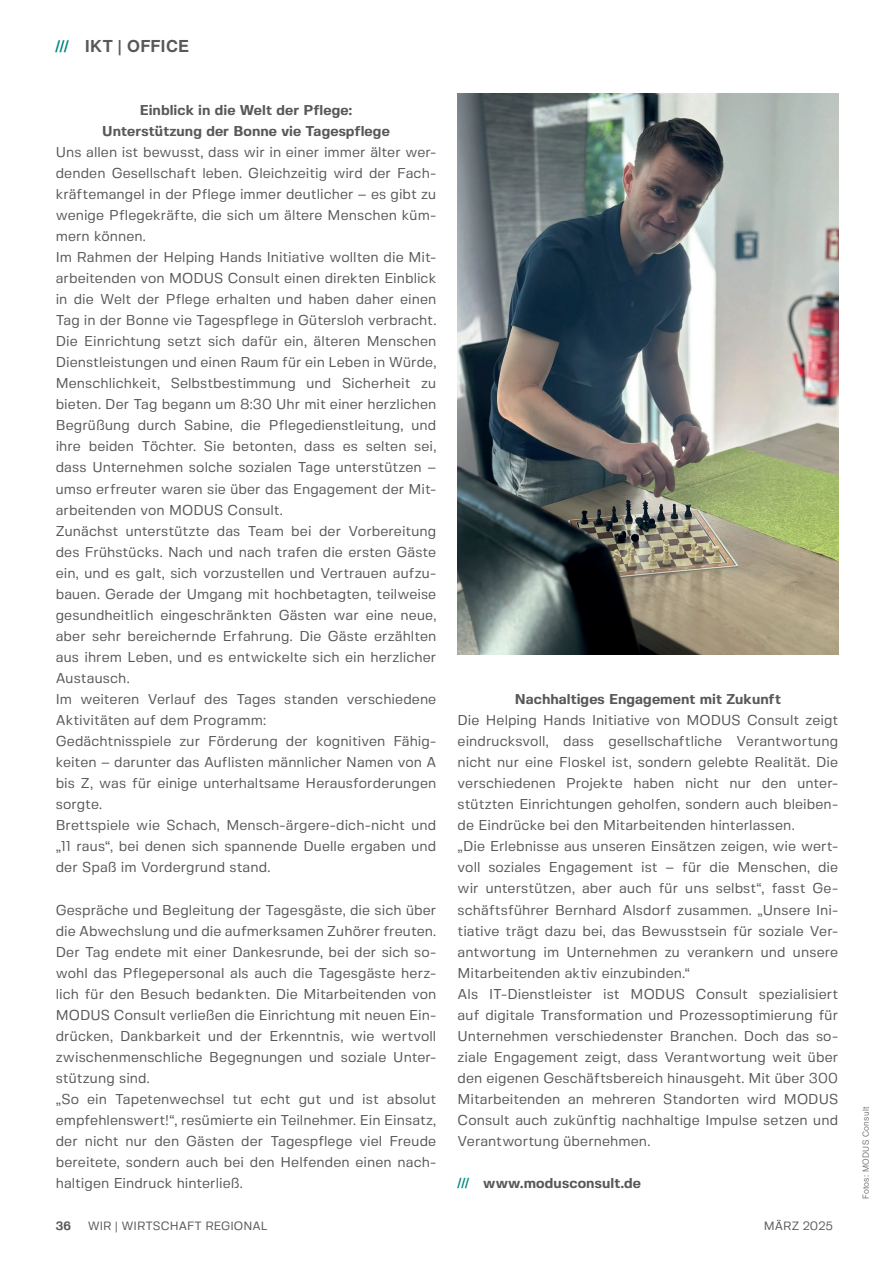
<style>
.page{position:relative;width:893px;height:1263px;background:#fff}
.page>*{position:absolute;margin:0;border:0;box-sizing:border-box;transform-origin:0 0}
.t1{font:700 16.5px "Te X Gyre Heros";letter-spacing:.025em;color:#57585a}
.t2{font:14.25px/21px "Fivo Sans";letter-spacing:.005em;color:#57585a}
.t3{font:700 14.25px/21px "Fivo Sans";letter-spacing:.005em;color:#57585a;text-align:center}
.t4{font:12px "Fivo Sans";color:#57585a}
.t5{font:700 12px "Fivo Sans";color:#57585a}
.t6{font:300 9.15px "Nimbus San";letter-spacing:.03em;color:#57585a}
.s1{color:#008780}
.s2{font-family:"Te X Gyre Heros";color:#008780}
</style>
<div class="page">
<img style="left:458px;top:94px;width:380px;height:561px">
<p class="t1" style="left:55px;top:34px;width:135px"><span class="s1">///</span> IKT | OFFICE</p>
<p class="t3" style="left:102px;top:99px;width:289px">Einblick in die Welt der Pflege:<br>Unterstützung der Bonne vie Tagespflege</p>
<p class="t2" style="left:56px;top:141px;width:382px">Uns allen ist bewusst, dass wir in einer immer älter wer&shy;denden Gesellschaft leben. Gleichzeitig wird der Fach&shy;kräftemangel in der Pflege immer deutlicher – es gibt zu wenige Pflegekräfte, die sich um ältere Menschen küm&shy;mern können.<br>Im Rahmen der Helping Hands Initiative wollten die Mit&shy;arbeitenden von MODUS Consult einen direkten Einblick in die Welt der Pflege erhalten und haben daher einen Tag in der Bonne vie Tagespflege in Gütersloh verbracht.<br>Die Einrichtung setzt sich dafür ein, älteren Menschen Dienstleistungen und einen Raum für ein Leben in Würde, Menschlichkeit, Selbstbestimmung und Sicherheit zu bieten. Der Tag begann um 8:30 Uhr mit einer herzlichen Begrüßung durch Sabine, die Pflegedienstleitung, und ihre beiden Töchter. Sie betonten, dass es selten sei, dass Unternehmen solche sozialen Tage unterstützen – umso erfreuter waren sie über das Engagement der Mit&shy;arbeitenden von MODUS Consult.<br>Zunächst unterstützte das Team bei der Vorbereitung des Frühstücks. Nach und nach trafen die ersten Gäste ein, und es galt, sich vorzustellen und Vertrauen aufzu&shy;bauen. Gerade der Umgang mit hochbetagten, teilweise gesundheitlich eingeschränkten Gästen war eine neue, aber sehr bereichernde Erfahrung. Die Gäste erzählten aus ihrem Leben, und es entwickelte sich ein herzlicher Austausch.<br>Im weiteren Verlauf des Tages standen verschiedene Aktivitäten auf dem Programm:<br>Gedächtnisspiele zur Förderung der kognitiven Fähig&shy;keiten – darunter das Auflisten männlicher Namen von A bis Z, was für einige unterhaltsame Herausforderungen sorgte.<br>Brettspiele wie Schach, Mensch-ärgere-dich-nicht und „11 raus“, bei denen sich spannende Duelle ergaben und der Spaß im Vordergrund stand.</p>
<p class="t2" style="left:56px;top:899px;width:382px">Gespräche und Begleitung der Tagesgäste, die sich über die Abwechslung und die aufmerksamen Zuhörer freuten.<br>Der Tag endete mit einer Dankesrunde, bei der sich so&shy;wohl das Pflegepersonal als auch die Tagesgäste herz&shy;lich für den Besuch bedankten. Die Mitarbeitenden von MODUS Consult verließen die Einrichtung mit neuen Ein&shy;drücken, Dankbarkeit und der Erkenntnis, wie wertvoll zwischenmenschliche Begegnungen und soziale Unter&shy;stützung sind.<br>„So ein Tapetenwechsel tut echt gut und ist absolut empfehlenswert!“, resümierte ein Teilnehmer. Ein Einsatz, der nicht nur den Gästen der Tagespflege viel Freude bereitete, sondern auch bei den Helfenden einen nach&shy;haltigen Eindruck hinterließ.</p>
<p class="t3" style="left:515px;top:688px;width:268px">Nachhaltiges Engagement mit Zukunft</p>
<p class="t2" style="left:458px;top:709px;width:382px">Die Helping Hands Initiative von MODUS Consult zeigt eindrucksvoll, dass gesellschaftliche Verantwortung nicht nur eine Floskel ist, sondern gelebte Realität. Die verschiedenen Projekte haben nicht nur den unter&shy;stützten Einrichtungen geholfen, sondern auch bleiben&shy;de Eindrücke bei den Mitarbeitenden hinterlassen.<br>„Die Erlebnisse aus unseren Einsätzen zeigen, wie wert&shy;voll soziales Engagement ist – für die Menschen, die wir unterstützen, aber auch für uns selbst“, fasst Ge&shy;schäftsführer Bernhard Alsdorf zusammen. „Unsere Ini&shy;tiative trägt dazu bei, das Bewusstsein für soziale Ver&shy;antwortung im Unternehmen zu verankern und unsere Mitarbeitenden aktiv einzubinden.“<br>Als IT-Dienstleister ist MODUS Consult spezialisiert auf digitale Transformation und Prozessoptimierung für Unternehmen verschiedenster Branchen. Doch das so&shy;ziale Engagement zeigt, dass Verantwortung weit über den eigenen Geschäftsbereich hinausgeht. Mit über 300<br>Mitarbeitenden an mehreren Standorten wird MODUS Consult auch zukünftig nachhaltige Impulse setzen und Verantwortung übernehmen.</p>
<p class="t3" style="left:458px;top:1172px;width:185px"><span class="s2">///</span> www.modusconsult.de</p>
<p class="t5" style="left:56px;top:1219px;width:17px">36</p>
<p class="t4" style="left:88px;top:1219px;width:181px">WIR | WIRTSCHAFT REGIONAL</p>
<p class="t4" style="left:764px;top:1219px;width:71px">MÄRZ 2025</p>
<p class="t6" style="left:861px;top:1199px;width:94px;rotate:-90deg">Fotos: MODUS Consult</p>
</div>
